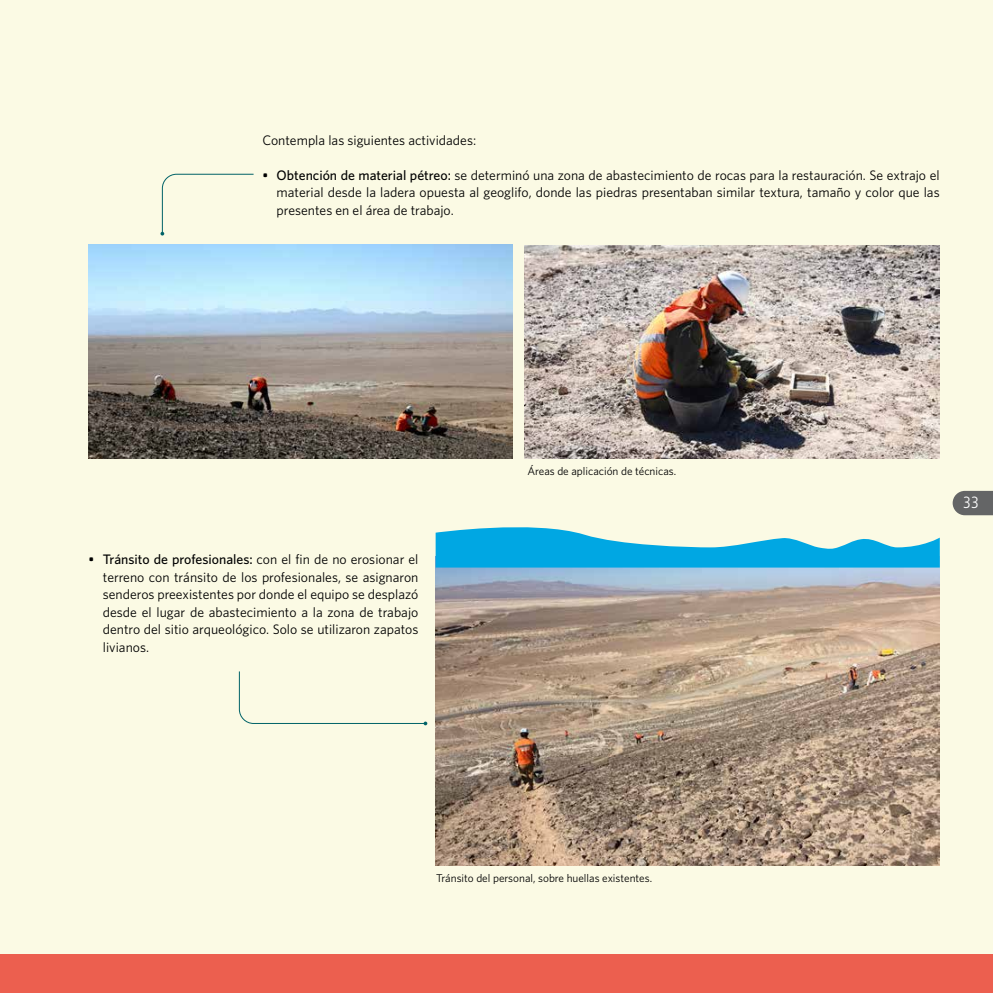
<style>
.page{position:relative;width:993px;height:993px;background:#fff}
.page>*{position:absolute;margin:0;border:0;box-sizing:border-box;transform-origin:0 0}
.t1{font:300 condensed 16.25px "Frutiger LT Std";color:#fff}
.t2{font:13.75px/17.5px "Whitney";color:#000;text-align:justify}
.t3{font:11.25px "Whitney";color:#000}
.s1{font-weight:500}
</style>
<div class="page">
<div style="left:0;top:0;width:992px;height:954px;background:#fbfae4"></div>
<img style="left:89px;top:245px;width:424px;height:213px">
<img style="left:524px;top:245px;width:415px;height:213px">
<div style="left:238px;top:670px;width:189px;height:55px;background:#fbfae4"></div>
<div style="left:0;top:954px;width:992px;height:38px;background:#ec5f4f"></div>
<svg style="left:952px;top:490px;width:40px;height:25px"></svg>
<img style="left:435px;top:567px;width:504px;height:298px">
<svg style="left:435px;top:519px;width:504px;height:48px;background:#6bcae3"></svg>
<div style="left:160px;top:173px;width:94px;height:62px;background:#fbfae4"></div>
<p class="t2" style="left:262px;top:131px;width:215px">Contempla las siguientes actividades:</p>
<p class="t2" style="left:276px;top:166px;width:664px;text-indent:-14px"><span class="s1">• Obtención de material pétreo:</span> se determinó una zona de abastecimiento de rocas para la restauración. Se extrajo el material desde la ladera opuesta al geoglifo, donde las piedras presentaban similar textura, tamaño y color que las presentes en el área de trabajo.</p>
<p class="t2" style="left:103px;top:550px;width:317px;text-indent:-14px"><span class="s1">• Tránsito de profesionales:</span> con el fin de no erosionar el terreno con tránsito de los profesionales, se asignaron senderos preexistentes por donde el equipo se desplazó desde el lugar de abastecimiento a la zona de trabajo dentro del sitio arqueológico. Solo se utilizaron zapatos livianos.</p>
<p class="t3" style="left:527px;top:464px;width:150px">Áreas de aplicación de técnicas.</p>
<p class="t3" style="left:436px;top:871px;width:217px">Tránsito del personal, sobre huellas existentes.</p>
<p class="t1" style="left:962px;top:493px;width:17px">33</p>
</div>
